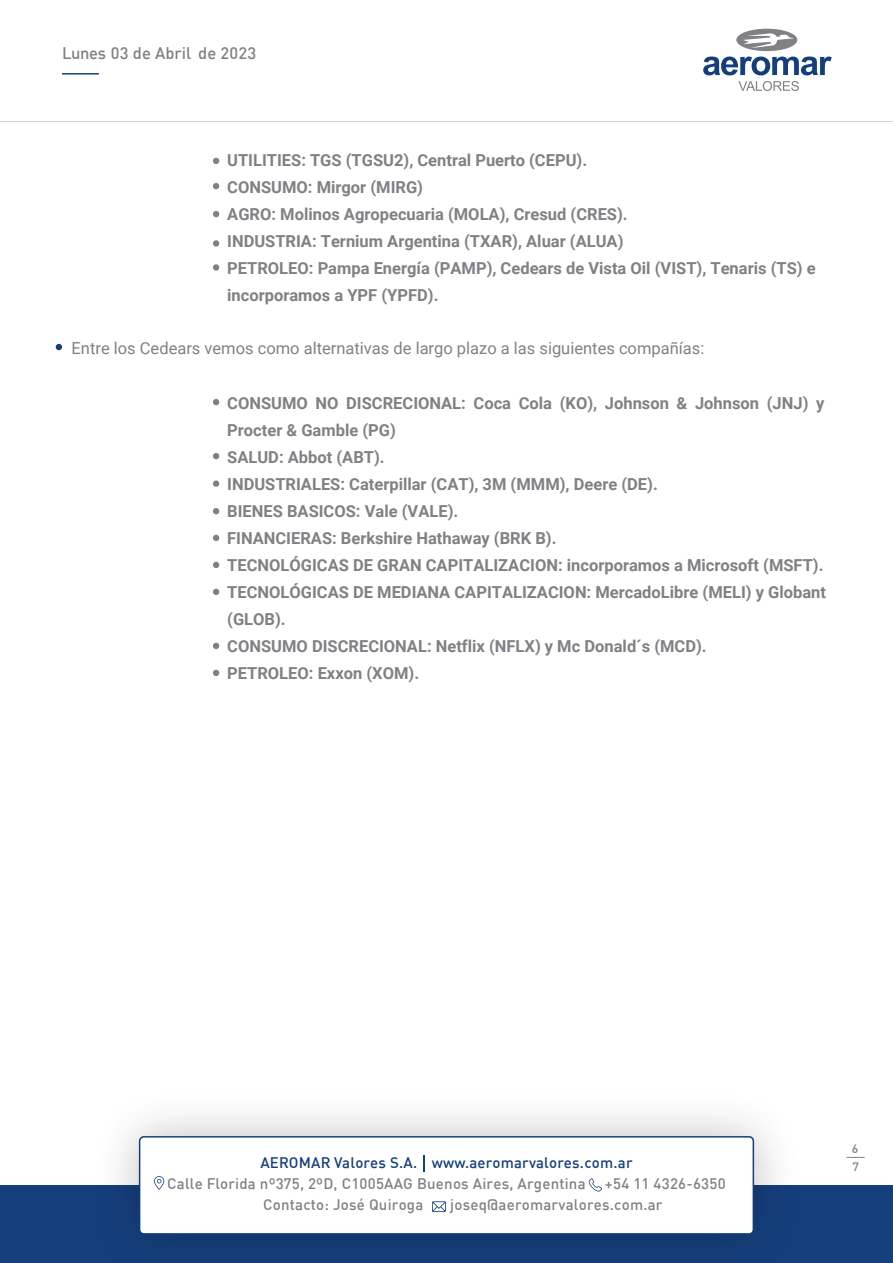
<style>
.page{position:relative;width:893px;height:1263px;background:#fff}
.page>*{position:absolute;margin:0;border:0;box-sizing:border-box;transform-origin:0 0}
.t1{font:700 16.5px/27px "Roboto";color:#808185}
.t2{font:16.5px "Roboto";color:#808185}
.t3{font:500 16.5px "DIN";color:#808185}
.t4{font:500 15px "DIN";letter-spacing:.015em;color:#808185}
.t5{font:500 15px "DIN";letter-spacing:.015em;color:#153f7c}
.t6{font:500 12px "DIN";color:#808185}
</style>
<div class="page">
<svg style="left:56px;top:344px;width:6px;height:6px"></svg>
<svg style="left:213px;top:183px;width:6px;height:6px"></svg>
<svg style="left:213px;top:211px;width:6px;height:6px"></svg>
<div style="left:213px;top:264px;width:6px;height:7px;background:#808185;border-radius:50%"></div>
<svg style="left:213px;top:158px;width:6px;height:6px"></svg>
<div style="left:213px;top:240px;width:6px;height:7px;background:#808185;border-radius:50%"></div>
<svg style="left:213px;top:399px;width:6px;height:6px"></svg>
<svg style="left:213px;top:453px;width:6px;height:6px"></svg>
<div style="left:213px;top:480px;width:6px;height:7px;background:#808185;border-radius:50%"></div>
<svg style="left:213px;top:508px;width:6px;height:6px"></svg>
<svg style="left:213px;top:670px;width:6px;height:6px"></svg>
<svg style="left:213px;top:643px;width:6px;height:6px"></svg>
<svg style="left:213px;top:589px;width:6px;height:6px"></svg>
<svg style="left:213px;top:562px;width:6px;height:6px"></svg>
<svg style="left:213px;top:535px;width:6px;height:6px"></svg>
<hr style="left:0;top:121px;width:893px;height:1px;background:#808185">
<svg style="left:703px;top:57px;width:129px;height:18px"></svg>
<svg style="left:738px;top:81px;width:61px;height:10px"></svg>
<div style="left:736px;top:29px;width:61px;height:22px;background:#808185;border-radius:50%"></div>
<svg style="left:743px;top:33px;width:51px;height:15px"></svg>
<hr style="left:62px;top:73px;width:37px;height:2px;background:#153f7c">
<div style="left:0;top:1185px;width:893px;height:78px;background:#153f7c"></div>
<div style="left:140px;top:1137px;width:613px;height:97px;background:#fff;border-radius:4px"></div>
<div style="left:139px;top:1136px;width:615px;height:98px;border:2px solid #153f7c;border-radius:4px"></div>
<svg style="left:424px;top:1155px;width:1px;height:17px"></svg>
<svg style="left:432px;top:1201px;width:14px;height:11px"></svg>
<svg style="left:589px;top:1178px;width:13px;height:13px"></svg>
<svg style="left:154px;top:1176px;width:10px;height:14px"></svg>
<svg style="left:846px;top:1157px;width:19px;height:1px"></svg>
<p class="t3" style="left:62px;top:43px;width:196px">Lunes 03 de Abril de 2023</p>
<p class="t1" style="left:227px;top:146px;width:590px">UTILITIES: TGS (TGSU2), Central Puerto (CEPU).<br>CONSUMO: Mirgor (MIRG)<br>AGRO: Molinos Agropecuaria (MOLA), Cresud (CRES).<br>INDUSTRIA: Ternium Argentina (TXAR), Aluar (ALUA)<br>PETROLEO: Pampa Energía (PAMP), Cedears de Vista Oil (VIST), Tenaris (TS) e incorporamos a YPF (YPFD).</p>
<p class="t2" style="left:72px;top:336px;width:634px">Entre los Cedears vemos como alternativas de largo plazo a las siguientes compañías:</p>
<p class="t1" style="left:227px;top:389px;width:600px">CONSUMO NO DISCRECIONAL: Coca Cola (KO), Johnson &amp; Johnson (JNJ) y Procter &amp; Gamble (PG)<br>SALUD: Abbot (ABT).<br>INDUSTRIALES: Caterpillar (CAT), 3M (MMM), Deere (DE).<br>BIENES BASICOS: Vale (VALE).<br>FINANCIERAS: Berkshire Hathaway (BRK B).<br>TECNOLÓGICAS DE GRAN CAPITALIZACION: incorporamos a Microsoft (MSFT).<br>TECNOLÓGICAS DE MEDIANA CAPITALIZACION: MercadoLibre (MELI) y Globant (GLOB).<br>CONSUMO DISCRECIONAL: Netflix (NFLX) y Mc Donald´s (MCD).<br>PETROLEO: Exxon (XOM).</p>
<p class="t6" style="left:852px;top:1141px;width:8px">6</p>
<p class="t5" style="left:260px;top:1153px;width:374px">AEROMAR Valores S.A. www.aeromarvalores.com.ar</p>
<p class="t6" style="left:853px;top:1159px;width:8px">7</p>
<p class="t4" style="left:167px;top:1174px;width:420px">Calle Florida nº375, 2ºD, C1005AAG Buenos Aires, Argentina</p>
<p class="t4" style="left:605px;top:1174px;width:122px">+54 11 4326-6350</p>
<p class="t4" style="left:263px;top:1195px;width:162px">Contacto: José Quiroga</p>
<p class="t4" style="left:450px;top:1195px;width:214px">joseq@aeromarvalores.com.ar</p>
</div>
